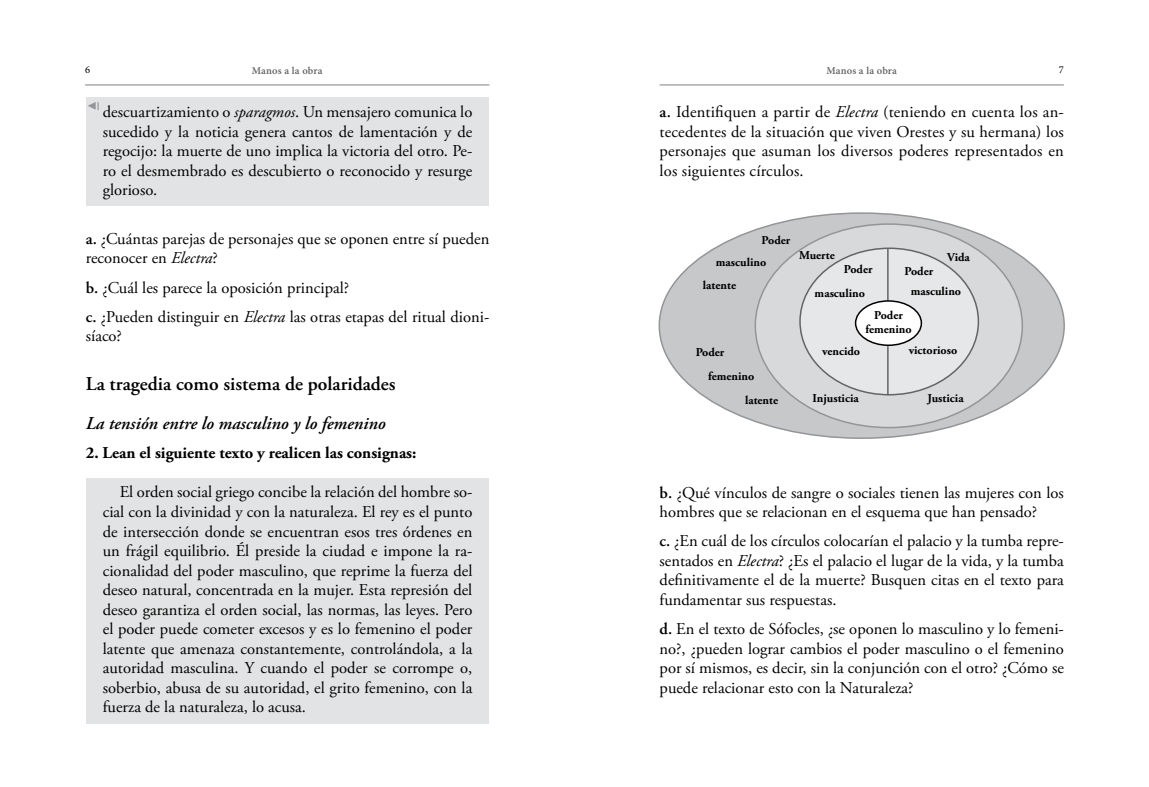
<style>
.page{position:relative;width:1149px;height:787px;background:#fff}
.page>*{position:absolute;margin:0;border:0;box-sizing:border-box;transform-origin:0 0}
.t1{font:600 19.5px "Adobe Garamond Pro";color:#000}
.t2{font:italic 600 18px "Adobe Garamond Pro";color:#000}
.t3{font:16.5px/19.5px "Adobe Garamond Pro";color:#000;text-align:justify}
.t4{font:700 16.5px "Adobe Garamond Pro";color:#000}
.t5{font:700 12px/13.5px "Adobe Garamond Pro";color:#000;text-align:center}
.t6{font:600 10.5px "Minion Pro";letter-spacing:.01em;color:#636466}
.t7{font:10.5px "Minion Pro";color:#000}
.s1{font-style:italic}
.s2{font-weight:600}
</style>
<div class="page">
<hr style="left:659px;top:85px;width:404px;height:1px;background:#808285">
<hr style="left:85px;top:85px;width:404px;height:1px;background:#808285">
<div style="left:86px;top:97px;width:402px;height:108px;background:#e2e3e4"></div>
<div style="left:86px;top:478px;width:402px;height:245px;background:#e2e3e4"></div>
<div style="left:659px;top:213px;width:404px;height:225px;background:#c7c8ca;border-radius:50%"></div>
<div style="left:755px;top:224px;width:266px;height:203px;background:#d7d9da;border-radius:50%"></div>
<div style="left:799px;top:248px;width:179px;height:147px;background:#e6e7e8;border-radius:50%"></div>
<hr style="left:886px;top:249px;width:2px;height:146px;background:#636466">
<div style="left:855px;top:301px;width:66px;height:44px;background:#fff;border-radius:50%"></div>
<div style="left:854px;top:300px;width:67px;height:46px;border:2px solid #000;border-radius:50%"></div>
<svg style="left:88px;top:102px;width:11px;height:8px"></svg>
<p class="t7" style="left:85px;top:63px;width:7px">6</p>
<p class="t6" style="left:252px;top:63px;width:72px">Manos a la obra</p>
<p class="t6" style="left:826px;top:63px;width:72px">Manos a la obra</p>
<p class="t7" style="left:1058px;top:63px;width:7px">7</p>
<p class="t3" style="left:103px;top:103px;width:371px">descuartizamiento o <span class="s1">sparagmos</span>. Un mensajero comunica lo sucedido y la noticia genera cantos de lamentación y de regocijo: la muerte de uno implica la victoria del otro. Pe&shy;ro el desmembrado es descubierto o reconocido y resurge glorioso.</p>
<p class="t3" style="left:86px;top:229px;width:405px"><span class="s2">a.</span> ¿Cuántas parejas de personajes que se oponen entre sí pueden reconocer en <span class="s1">Electra</span>?</p>
<p class="t3" style="left:86px;top:273px;width:405px;line-height:29.2px"><span class="s2">b.</span> ¿Cuál les parece la oposición principal?<br><span class="s2">c.</span> ¿Pueden distinguir en <span class="s1">Electra</span> las otras etapas del ritual dioni-</p>
<p class="t3" style="left:86px;top:327px;width:38px">síaco?</p>
<p class="t1" style="left:86px;top:373px;width:311px">La tragedia como sistema de polaridades</p>
<p class="t2" style="left:86px;top:413px;width:301px">La tensión entre lo masculino y lo femenino</p>
<p class="t4" style="left:86px;top:443px;width:332px">2. Lean el siguiente texto y realicen las consignas:</p>
<p class="t3" style="left:103px;top:483px;width:371px;text-indent:17px">El orden social griego concibe la relación del hombre so&shy;cial con la divinidad y con la naturaleza. El rey es el punto de intersección donde se encuentran esos tres órdenes en un frágil equilibrio. Él preside la ciudad e impone la ra&shy;cionalidad del poder masculino, que reprime la fuerza del deseo natural, concentrada en la mujer. Esta represión del deseo garantiza el orden social, las normas, las leyes. Pero el poder puede cometer excesos y es lo femenino el poder latente que amenaza constantemente, controlándola, a la autoridad masculina. Y cuando el poder se corrompe o, soberbio, abusa de su autoridad, el grito femenino, con la fuerza de la naturaleza, lo acusa.</p>
<p class="t3" style="left:659px;top:103px;width:405px"><span class="s2">a.</span> Identifiquen a partir de <span class="s1">Electra</span> (teniendo en cuenta los an&shy;tecedentes de la situación que viven Orestes y su hermana) los personajes que asuman los diversos poderes representados en los siguientes círculos.</p>
<p class="t5" style="left:761px;top:233px;width:30px">Poder</p>
<p class="t5" style="left:799px;top:249px;width:37px">Muerte</p>
<p class="t5" style="left:946px;top:251px;width:24px">Vida</p>
<p class="t5" style="left:715px;top:255px;width:52px">masculino</p>
<p class="t5" style="left:843px;top:262px;width:30px">Poder</p>
<p class="t5" style="left:904px;top:264px;width:30px">Poder</p>
<p class="t5" style="left:702px;top:279px;width:35px">latente</p>
<p class="t5" style="left:814px;top:287px;width:52px">masculino</p>
<p class="t5" style="left:910px;top:284px;width:52px">masculino</p>
<p class="t5" style="left:865px;top:309px;width:48px">Poder femenino</p>
<p class="t5" style="left:822px;top:344px;width:39px">vencido</p>
<p class="t5" style="left:908px;top:344px;width:50px">victorioso</p>
<p class="t5" style="left:695px;top:345px;width:30px">Poder</p>
<p class="t5" style="left:707px;top:369px;width:48px">femenino</p>
<p class="t5" style="left:812px;top:392px;width:48px">Injusticia</p>
<p class="t5" style="left:927px;top:392px;width:38px">Justicia</p>
<p class="t5" style="left:744px;top:394px;width:35px">latente</p>
<p class="t3" style="left:659px;top:483px;width:405px"><span class="s2">b.</span> ¿Qué vínculos de sangre o sociales tienen las mujeres con los hombres que se relacionan en el esquema que han pensado?</p>
<p class="t3" style="left:659px;top:532px;width:405px"><span class="s2">c.</span> ¿En cuál de los círculos colocarían el palacio y la tumba repre&shy;sentados en <span class="s1">Electra</span>? ¿Es el palacio el lugar de la vida, y la tumba definitivamente el de la muerte? Busquen citas en el texto para fundamentar sus respuestas.</p>
<p class="t3" style="left:659px;top:619px;width:405px"><span class="s2">d.</span> En el texto de Sófocles, ¿se oponen lo masculino y lo femeni&shy;no?, ¿pueden lograr cambios el poder masculino o el femenino por sí mismos, es decir, sin la conjunción con el otro? ¿Cómo se puede relacionar esto con la Naturaleza?</p>
</div>
